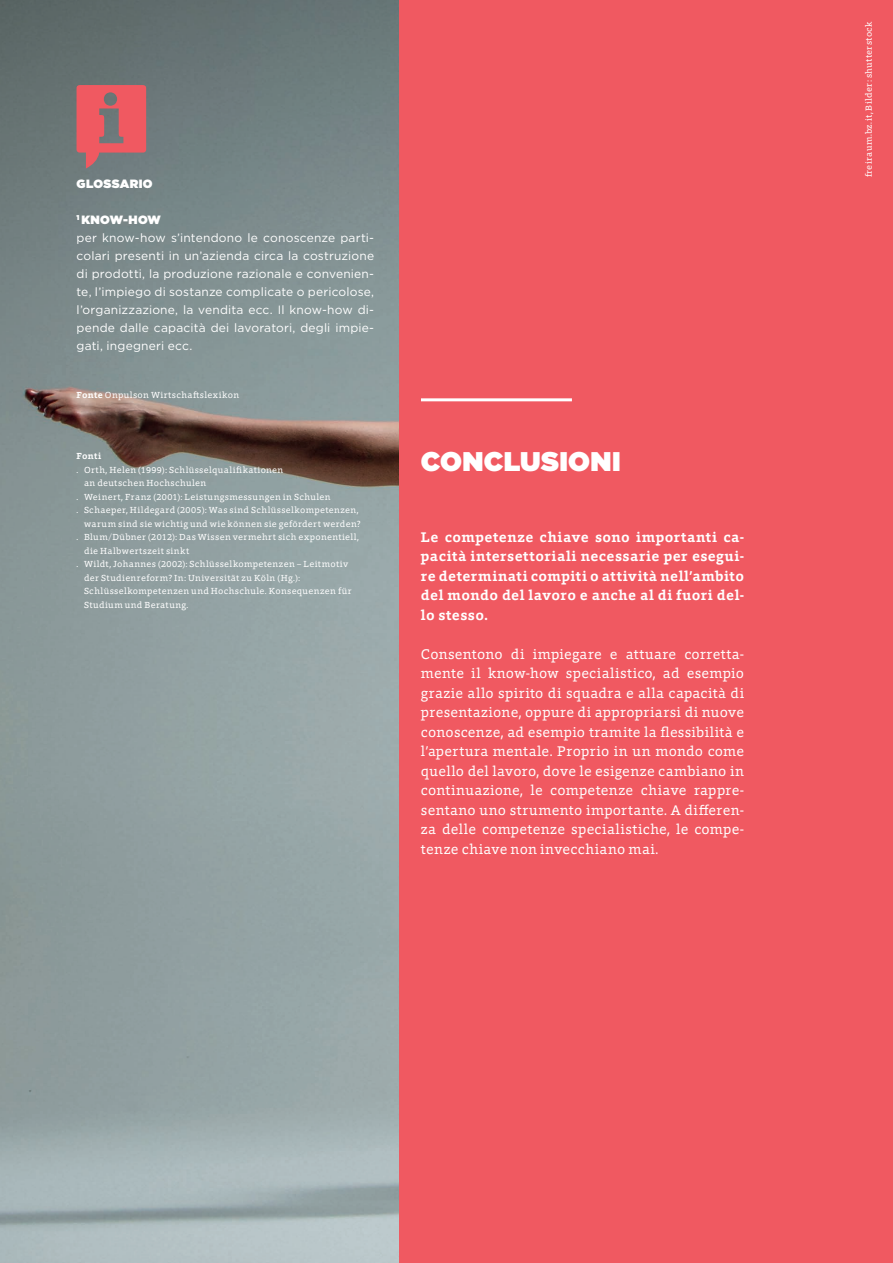
<style>
.page{position:relative;width:893px;height:1263px;background:#fff}
.page>*{position:absolute;margin:0;border:0;box-sizing:border-box;transform-origin:0 0}
.t1{font:900 27px "Gotham";letter-spacing:.01em;color:#fff}
.t2{font:14.25px/19.5px "Foro";letter-spacing:.02em;color:#fff;text-align:justify}
.t3{font:700 14.25px/19.5px "Foro";letter-spacing:.025em;color:#fff;text-align:justify}
.t4{font:12px/18px "Gotham";letter-spacing:.015em;color:#fff}
.t5{font:900 12px "Gotham";letter-spacing:.025em;color:#fff}
.t6{font:9px "Foro";letter-spacing:.04em;color:#fff}
.t7{font:700 9px "Foro";letter-spacing:.03em;color:#fff}
.s1{font-weight:900}
.s2{font-weight:700}
</style>
<div class="page">
<img style="left:0;top:0;width:400px;height:1263px">
<div style="left:400px;top:0;width:493px;height:1263px;background:#f05961"></div>
<svg style="left:77px;top:85px;width:69px;height:83px;background:#c96268"></svg>
<hr style="left:421px;top:398px;width:151px;height:3px;background:#fff">
<h3 class="t5" style="left:77px;top:175px;width:77px">GLOSSARIO</h3>
<p class="t4" style="left:77px;top:211px;width:299px"><sup>1</sup> <span class="s1">KNOW-HOW<br></span>per know-how s’intendono le conoscenze parti&shy;colari presenti in un’azienda circa la costruzione di prodotti, la produzione razionale e convenien&shy;te, l’impiego di sostanze complicate o pericolose, l’organizzazione, la vendita ecc. Il know-how di&shy;pende dalle capacità dei lavoratori, degli impie&shy;gati, ingegneri ecc.</p>
<p class="t6" style="left:77px;top:389px;width:164px"><span class="s2">Fonte</span> Onpulson Wirtschaftslexikon</p>
<p class="t7" style="left:77px;top:450px;width:26px">Fonti</p>
<p class="t6" style="left:77px;top:464px;width:208px">. Orth, Helen (1999): Schlüsselqualifikationen</p>
<p class="t6" style="left:84px;top:477px;width:124px">an deutschen Hochschulen</p>
<p class="t6" style="left:77px;top:491px;width:256px">. Weinert, Franz (2001): Leistungsmessungen in Schulen</p>
<p class="t6" style="left:77px;top:504px;width:284px">. Schaeper, Hildegard (2005): Was sind Schlüsselkompetenzen,</p>
<p class="t6" style="left:84px;top:518px;width:278px">warum sind sie wichtig und wie können sie gefördert werden?</p>
<p class="t6" style="left:77px;top:531px;width:284px">. Blum/Dübner (2012): Das Wissen vermehrt sich exponentiell,</p>
<p class="t6" style="left:84px;top:545px;width:107px">die Halbwertszeit sinkt</p>
<p class="t6" style="left:77px;top:558px;width:273px">. Wildt, Johannes (2002): Schlüsselkompetenzen – Leitmotiv</p>
<p class="t6" style="left:84px;top:572px;width:218px">der Studienreform? In: Universität zu Köln (Hg.):</p>
<p class="t6" style="left:84px;top:585px;width:269px">Schlüsselkompetenzen und Hochschule. Konsequenzen für</p>
<p class="t6" style="left:84px;top:599px;width:106px">Studium und Beratung.</p>
<h1 class="t1" style="left:421px;top:442px;width:201px">CONCLUSIONI</h1>
<h2 class="t3" style="left:421px;top:527px;width:325px">Le competenze chiave sono importanti ca&shy;pacità intersettoriali necessarie per esegui&shy;re determinati compiti o attività nell’ambito del mondo del lavoro e anche al di fuori del&shy;lo stesso.</h2>
<p class="t2" style="left:421px;top:644px;width:325px">Consentono di impiegare e attuare corretta&shy;mente il know-how specialistico, ad esempio grazie allo spirito di squadra e alla capacità di presentazione, oppure di appropriarsi di nuove conoscenze, ad esempio tramite la flessibilità e l’apertura mentale. Proprio in un mondo come quello del lavoro, dove le esigenze cambiano in continuazione, le competenze chiave rappre&shy;sentano uno strumento importante. A differen&shy;za delle competenze specialistiche, le compe&shy;tenze chiave non invecchiano mai.</p>
<p class="t6" style="left:863px;top:177px;width:158px;rotate:-90deg">freiraum.bz.it, Bilder: shutterstock</p>
</div>
